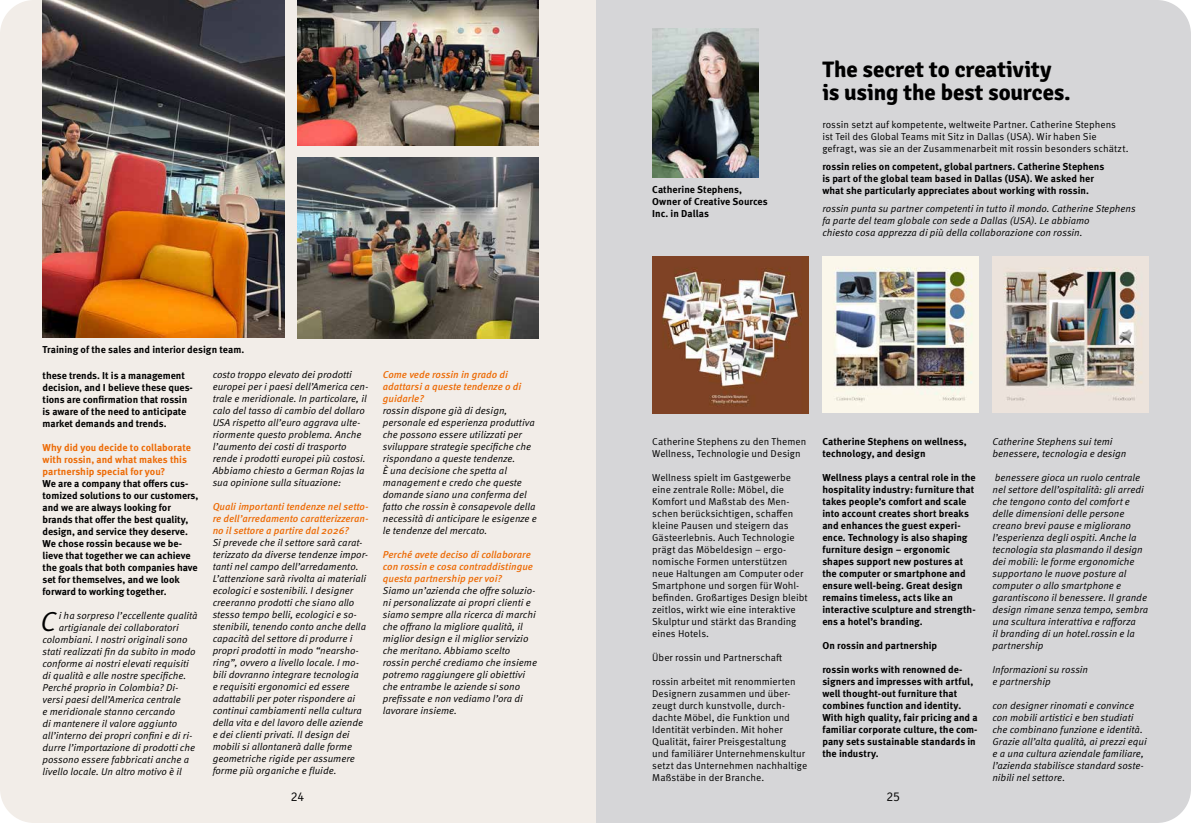
<style>
.page{position:relative;width:1191px;height:823px;background:#fff}
.page>*{position:absolute;margin:0;border:0;box-sizing:border-box;transform-origin:0 0}
.t1{font:27.5px "Meta OT Norm Ita";color:#000}
.t2{font:700 22.5px/22.5px "Signika";letter-spacing:-.005em;color:#000}
.t3{font:300 13px "Signika";color:#000}
.t4{font:10px/12px "Meta OT Norm Ita";color:#000}
.t5{font:700 10px/12px "Meta OT";color:#000}
.t6{font:10px/12px "Meta OT Norm";color:#000}
.t7{font:italic 500 10px/12px "Meta OT";color:#ed6b06}
.t8{font:700 10px/12px "Meta OT";color:#ed6b06}
</style>
<div class="page">
<img style="left:0;top:0;width:1191px;height:822px">
<p class="t5" style="left:43px;top:343px;width:203px">Training of the sales and interior design team.</p>
<p class="t5" style="left:43px;top:369px;width:152px">these trends. It is a management decision, and I believe these ques&shy;tions are confirmation that rossin is aware of the need to anticipate market demands and trends.</p>
<p class="t8" style="left:43px;top:441px;width:150px">Why did you decide to collaborate with rossin, and what makes this partnership special for you?</p>
<p class="t5" style="left:43px;top:477px;width:157px">We are a company that offers cus&shy;tomized solutions to our customers, and we are always looking for brands that offer the best quality, design, and service they deserve.<br>We chose rossin because we be&shy;lieve that together we can achieve the goals that both companies have set for themselves, and we look forward to working together.</p>
<h1 class="t1" style="left:40px;top:605px;width:17px">C</h1>
<p class="t4" style="left:59px;top:609px;width:140px">i ha sorpreso l’eccellente qualità</p>
<p class="t4" style="left:59px;top:621px;width:122px">artigianale dei collaboratori</p>
<p class="t4" style="left:43px;top:633px;width:147px">colombiani. I nostri originali sono</p>
<p class="t4" style="left:43px;top:645px;width:155px">stati realizzati fin da subito in modo</p>
<p class="t4" style="left:43px;top:657px;width:148px">conforme ai nostri elevati requisiti</p>
<p class="t4" style="left:43px;top:669px;width:145px">di qualità e alle nostre specifiche.</p>
<p class="t4" style="left:43px;top:681px;width:138px">Perché proprio in Colombia? Di-</p>
<p class="t4" style="left:43px;top:693px;width:140px">versi paesi dell’America centrale</p>
<p class="t4" style="left:43px;top:705px;width:134px">e meridionale stanno cercando</p>
<p class="t4" style="left:43px;top:717px;width:136px">di mantenere il valore aggiunto</p>
<p class="t4" style="left:43px;top:729px;width:151px">all’interno dei propri confini e di ri-</p>
<p class="t4" style="left:43px;top:741px;width:154px">durre l’importazione di prodotti che</p>
<p class="t4" style="left:43px;top:753px;width:148px">possono essere fabbricati anche a</p>
<p class="t4" style="left:43px;top:765px;width:141px">livello locale. Un altro motivo è il</p>
<p class="t4" style="left:213px;top:368px;width:157px">costo troppo elevato dei prodotti europei per i paesi dell’America cen&shy;trale e meridionale. In particolare, il calo del tasso di cambio del dollaro USA rispetto all’euro aggrava ulte&shy;riormente questo problema. Anche l’aumento dei costi di trasporto rende i prodotti europei più costosi.<br>Abbiamo chiesto a German Rojas la sua opinione sulla situazione:</p>
<p class="t7" style="left:213px;top:500px;width:157px;text-align:justify">Quali importanti tendenze nel setto&shy;re dell’arredamento caratterizzeran&shy;no il settore a partire dal 2026?</p>
<p class="t4" style="left:213px;top:536px;width:157px">Si prevede che il settore sarà carat&shy;terizzato da diverse tendenze impor&shy;tanti nel campo dell’arredamento.<br>L’attenzione sarà rivolta ai materiali ecologici e sostenibili. I designer creeranno prodotti che siano allo stesso tempo belli, ecologici e so&shy;stenibili, tenendo conto anche della capacità del settore di produrre i propri prodotti in modo “nearsho&shy;ring”, ovvero a livello locale. I mo&shy;bili dovranno integrare tecnologia<br>e requisiti ergonomici ed essere adattabili per poter rispondere ai continui cambiamenti nella cultura della vita e del lavoro delle aziende e dei clienti privati. Il design dei mobili si allontanerà dalle forme geometriche rigide per assumere forme più organiche e fluide.</p>
<p class="t7" style="left:383px;top:368px;width:140px">Come vede rossin in grado di adattarsi a queste tendenze o di guidarle?</p>
<p class="t4" style="left:383px;top:404px;width:156px">rossin dispone già di design, personale ed esperienza produttiva che possono essere utilizzati per sviluppare strategie specifiche che rispondano a queste tendenze.<br>È una decisione che spetta al management e credo che queste domande siano una conferma del fatto che rossin è consapevole della necessità di anticipare le esigenze e le tendenze del mercato.</p>
<p class="t7" style="left:383px;top:548px;width:152px">Perché avete deciso di collaborare con rossin e cosa contraddistingue questa partnership per voi?</p>
<p class="t4" style="left:383px;top:584px;width:156px">Siamo un’azienda che offre soluzio&shy;ni personalizzate ai propri clienti e siamo sempre alla ricerca di marchi che offrano la migliore qualità, il miglior design e il miglior servizio che meritano. Abbiamo scelto rossin perché crediamo che insieme potremo raggiungere gli obiettivi che entrambe le aziende si sono prefissate e non vediamo l’ora di lavorare insieme.</p>
<p class="t5" style="left:652px;top:183px;width:117px">Catherine Stephens,<br>Owner of Creative Sources<br>Inc. in Dallas</p>
<h2 class="t2" style="left:822px;top:58px;width:250px">The secret to creativity is using the best sources.</h2>
<p class="t6" style="left:822px;top:119px;width:308px">rossin setzt auf kompetente, weltweite Partner. Catherine Stephens ist Teil des Global Teams mit Sitz in Dallas (USA). Wir haben Sie gefragt, was sie an der Zusammenarbeit mit rossin besonders schätzt.</p>
<p class="t5" style="left:822px;top:161px;width:283px">rossin relies on competent, global partners. Catherine Stephens is part of the global team based in Dallas (USA). We asked her what she particularly appreciates about working with rossin.</p>
<p class="t4" style="left:822px;top:202px;width:315px">rossin punta su partner competenti in tutto il mondo. Catherine Stephens fa parte del team globale con sede a Dallas (USA). Le abbiamo<br>chiesto cosa apprezza di più della collaborazione con rossin.</p>
<p class="t6" style="left:652px;top:435px;width:156px">Catherine Stephens zu den Themen<br>Wellness, Technologie und Design</p>
<p class="t6" style="left:652px;top:471px;width:157px">Wellness spielt im Gastgewerbe eine zentrale Rolle: Möbel, die<br>Komfort und Maßstab des Men&shy;schen berücksichtigen, schaffen kleine Pausen und steigern das<br>Gästeerlebnis. Auch Technologie prägt das Möbeldesign – ergo&shy;nomische Formen unterstützen neue Haltungen am Computer oder<br>Smartphone und sorgen für Wohl&shy;befinden. Großartiges Design bleibt zeitlos, wirkt wie eine interaktive<br>Skulptur und stärkt das Branding eines Hotels.</p>
<p class="t6" style="left:652px;top:651px;width:132px">Über rossin und Partnerschaft</p>
<p class="t6" style="left:652px;top:675px;width:156px">rossin arbeitet mit renommierten<br>Designern zusammen und über&shy;zeugt durch kunstvolle, durch&shy;dachte Möbel, die Funktion und<br>Identität verbinden. Mit hoher<br>Qualität, fairer Preisgestaltung<br>und familiärer Unternehmenskultur setzt das Unternehmen nachhaltige<br>Maßstäbe in der Branche.</p>
<p class="t5" style="left:822px;top:435px;width:146px">Catherine Stephens on wellness, technology, and design</p>
<p class="t5" style="left:822px;top:471px;width:155px">Wellness plays a central role in the hospitality industry: furniture that takes people’s comfort and scale into account creates short breaks and enhances the guest experi&shy;ence. Technology is also shaping furniture design – ergonomic shapes support new postures at the computer or smartphone and ensure well-being. Great design remains timeless, acts like an interactive sculpture and strength&shy;ens a hotel’s branding.</p>
<p class="t5" style="left:822px;top:639px;width:116px">On rossin and partnership</p>
<p class="t5" style="left:822px;top:663px;width:157px">rossin works with renowned de&shy;signers and impresses with artful, well thought-out furniture that combines function and identity.<br>With high quality, fair pricing and a familiar corporate culture, the com&shy;pany sets sustainable standards in the industry.</p>
<p class="t4" style="left:992px;top:435px;width:135px">Catherine Stephens sui temi benessere, tecnologia e design</p>
<p class="t4" style="left:992px;top:471px;width:157px">benessere gioca un ruolo centrale nel settore dell’ospitalità: gli arredi che tengono conto del comfort e delle dimensioni delle persone creano brevi pause e migliorano l’esperienza degli ospiti. Anche la tecnologia sta plasmando il design dei mobili: le forme ergonomiche supportano le nuove posture al computer o allo smartphone e garantiscono il benessere. Il grande design rimane senza tempo, sembra una scultura interattiva e rafforza<br>il branding di un hotel.rossin e la partnership</p>
<p class="t4" style="left:992px;top:663px;width:97px">Informazioni su rossin e partnership</p>
<p class="t4" style="left:992px;top:699px;width:156px">con designer rinomati e convince con mobili artistici e ben studiati che combinano funzione e identità.<br>Grazie all’alta qualità, ai prezzi equi e a una cultura aziendale familiare, l’azienda stabilisce standard soste&shy;nibili nel settore.</p>
<h3 class="t3" style="left:291px;top:789px;width:15px">24</h3>
<h3 class="t3" style="left:886px;top:789px;width:15px">25</h3>
</div>
